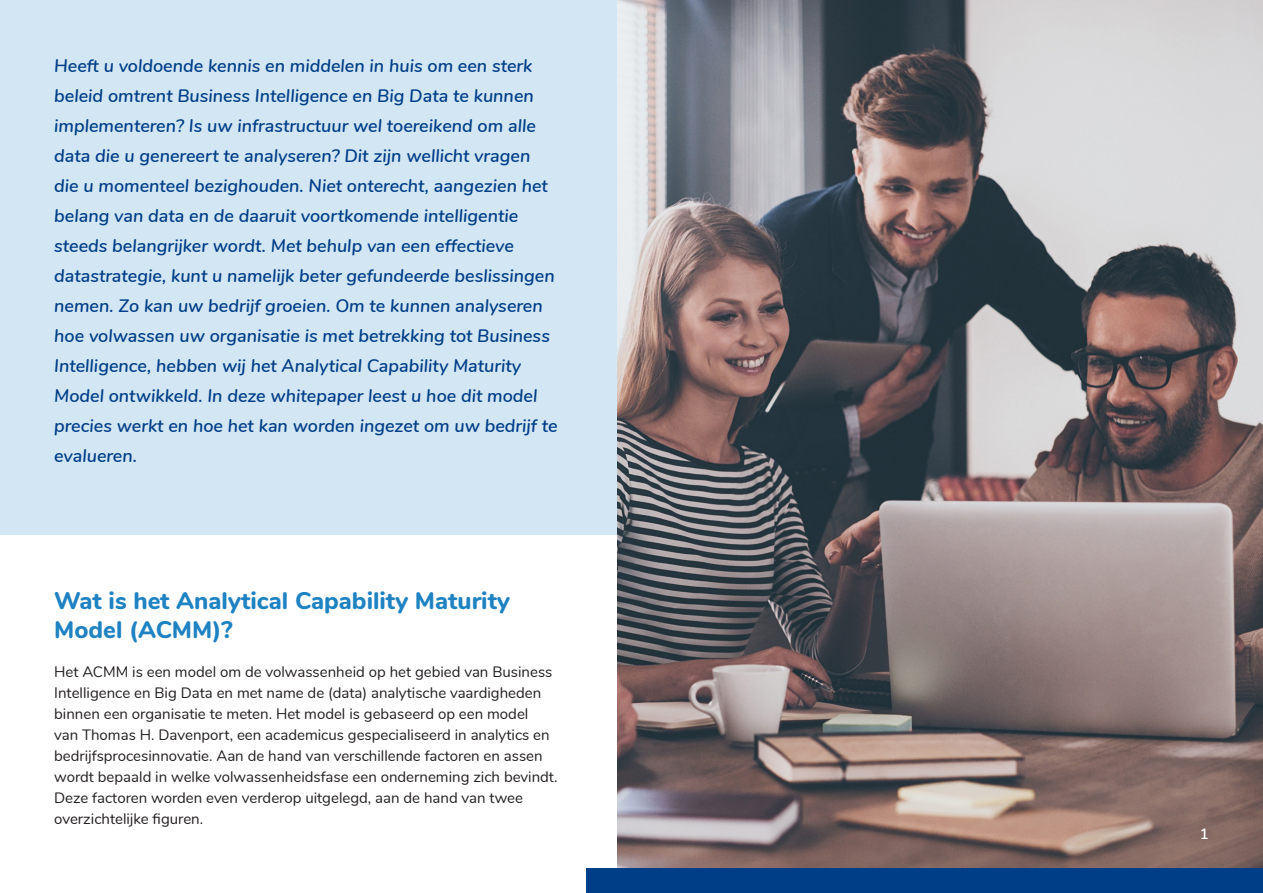
<style>
.page{position:relative;width:1263px;height:893px;background:#fff}
.page>*{position:absolute;margin:0;border:0;box-sizing:border-box;transform-origin:0 0}
.t1{font:800 24px/28.8px "Nunito";color:#1e82c3}
.t2{font:italic 600 18px/30px "Nunito";color:#003e88}
.t3{font:15px/21px "Nunito";color:#231f20}
.t4{font:600 15px "Nunito";color:#fff}
</style>
<div class="page">
<div style="left:0;top:0;width:618px;height:534px;background:#d2e6f3"></div>
<img style="left:618px;top:0;width:645px;height:868px">
<div style="left:587px;top:868px;width:676px;height:25px;background:#003e88"></div>
<p class="t2" style="left:54px;top:50px;width:505px">Heeft u voldoende kennis en middelen in huis om een sterk beleid omtrent Business Intelligence en Big Data te kunnen implementeren? Is uw infrastructuur wel toereikend om alle data die u genereert te analyseren? Dit zijn wellicht vragen die u momenteel bezighouden. Niet onterecht, aangezien het belang van data en de daaruit voortkomende intelligentie steeds belangrijker wordt. Met behulp van een effectieve datastrategie, kunt u namelijk beter gefundeerde beslissingen nemen. Zo kan uw bedrijf groeien. Om te kunnen analyseren hoe volwassen uw organisatie is met betrekking tot Business Intelligence, hebben wij het Analytical Capability Maturity Model ontwikkeld. In deze whitepaper leest u hoe dit model precies werkt en hoe het kan worden ingezet om uw bedrijf te evalueren.</p>
<p class="t1" style="left:54px;top:585px;width:457px">Wat is het Analytical Capability Maturity<br>Model (ACMM)?</p>
<p class="t3" style="left:54px;top:660px;width:505px">Het ACMM is een model om de volwassenheid op het gebied van Business Intelligence en Big Data en met name de (data) analytische vaardigheden binnen een organisatie te meten. Het model is gebaseerd op een model<br>van Thomas H. Davenport, een academicus gespecialiseerd in analytics en bedrijfsprocesinnovatie. Aan de hand van verschillende factoren en assen wordt bepaald in welke volwassenheidsfase een onderneming zich bevindt.<br>Deze factoren worden even verderop uitgelegd, aan de hand van twee overzichtelijke figuren.</p>
<p class="t4" style="left:1200px;top:823px;width:10px">1</p>
</div>
